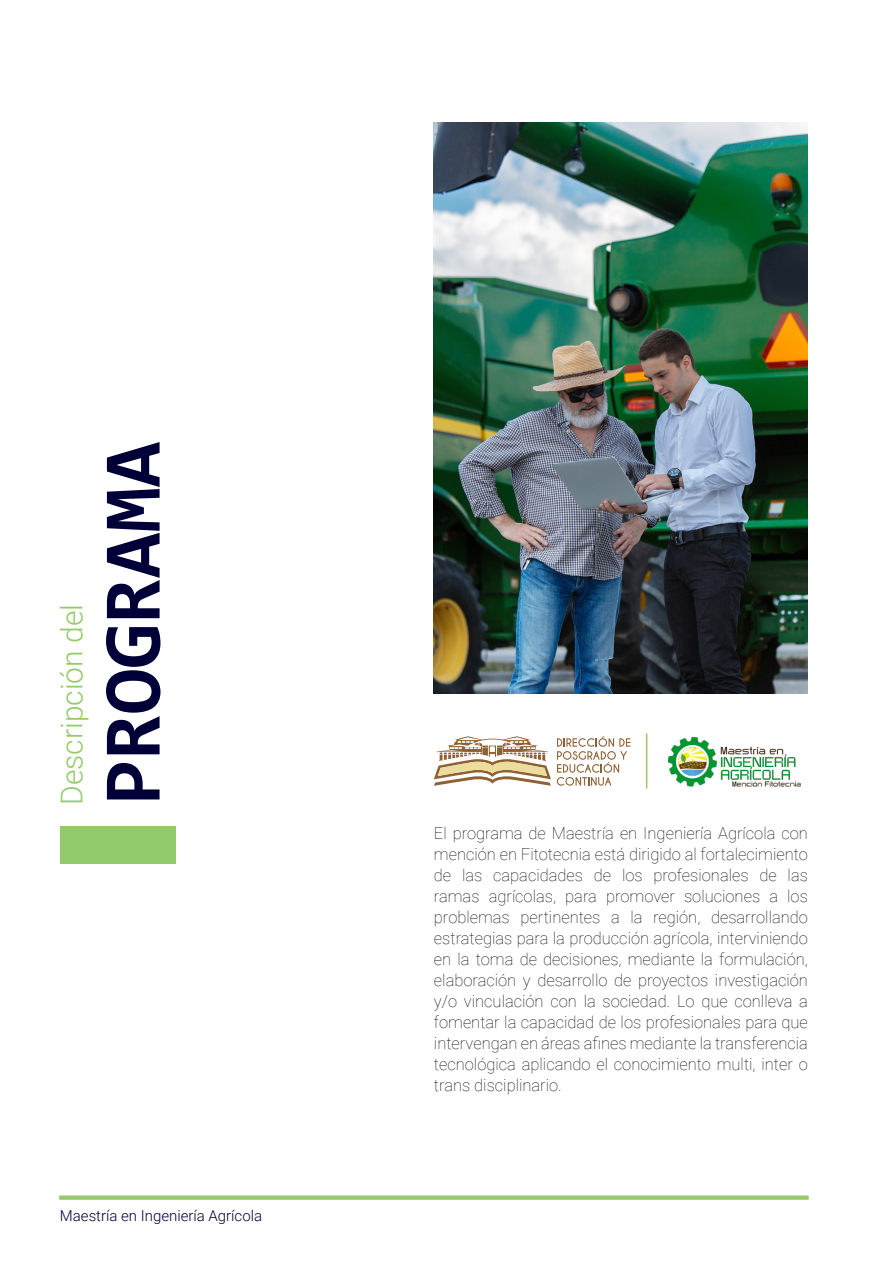
<style>
.page{position:relative;width:893px;height:1263px;background:#fff}
.page>*{position:absolute;margin:0;border:0;box-sizing:border-box;transform-origin:0 0}
.t1{font:700 82.5px "Consolas";color:#000038}
.t2{font:300 30px "Roboto";color:#94cb6a}
.t3{font:100 16.5px/21px "Roboto";color:#040503;text-align:justify}
.t4{font:300 15px "Roboto";color:#000038}
</style>
<div class="page">
<svg style="left:59px;top:1195px;width:750px;height:5px"></svg>
<div style="left:60px;top:826px;width:116px;height:38px;background:#94cb6a"></div>
<img style="left:434px;top:122px;width:374px;height:571px">
<hr style="left:646px;top:733px;width:1px;height:55px;background:#9ec663">
<svg style="left:434px;top:736px;width:117px;height:50px"></svg>
<svg style="left:557px;top:736px;width:73px;height:50px"></svg>
<img style="left:667px;top:736px;width:134px;height:51px">
<p class="t2" style="left:51px;top:805px;width:202px;rotate:-90deg">Descripción del</p>
<p class="t1" style="left:80px;top:805px;width:365px;rotate:-90deg">PROGRAMA</p>
<p class="t4" style="left:60px;top:1205px;width:204px">Maestría en Ingeniería Agrícola</p>
<p class="t3" style="left:434px;top:822px;width:375px">El programa de Maestría en Ingeniería Agrícola con mención en Fitotecnia está dirigido al fortalecimiento de las capacidades de los profesionales de las ramas agrícolas, para promover soluciones a los problemas pertinentes a la región, desarrollando estrategias para la producción agrícola, interviniendo en la toma de decisiones, mediante la formulación, elaboración y desarrollo de proyectos investigación y/o vinculación con la sociedad. Lo que conlleva a fomentar la capacidad de los profesionales para que intervengan en áreas afines mediante la transferencia tecnológica aplicando el conocimiento multi, inter o trans disciplinario.</p>
</div>
